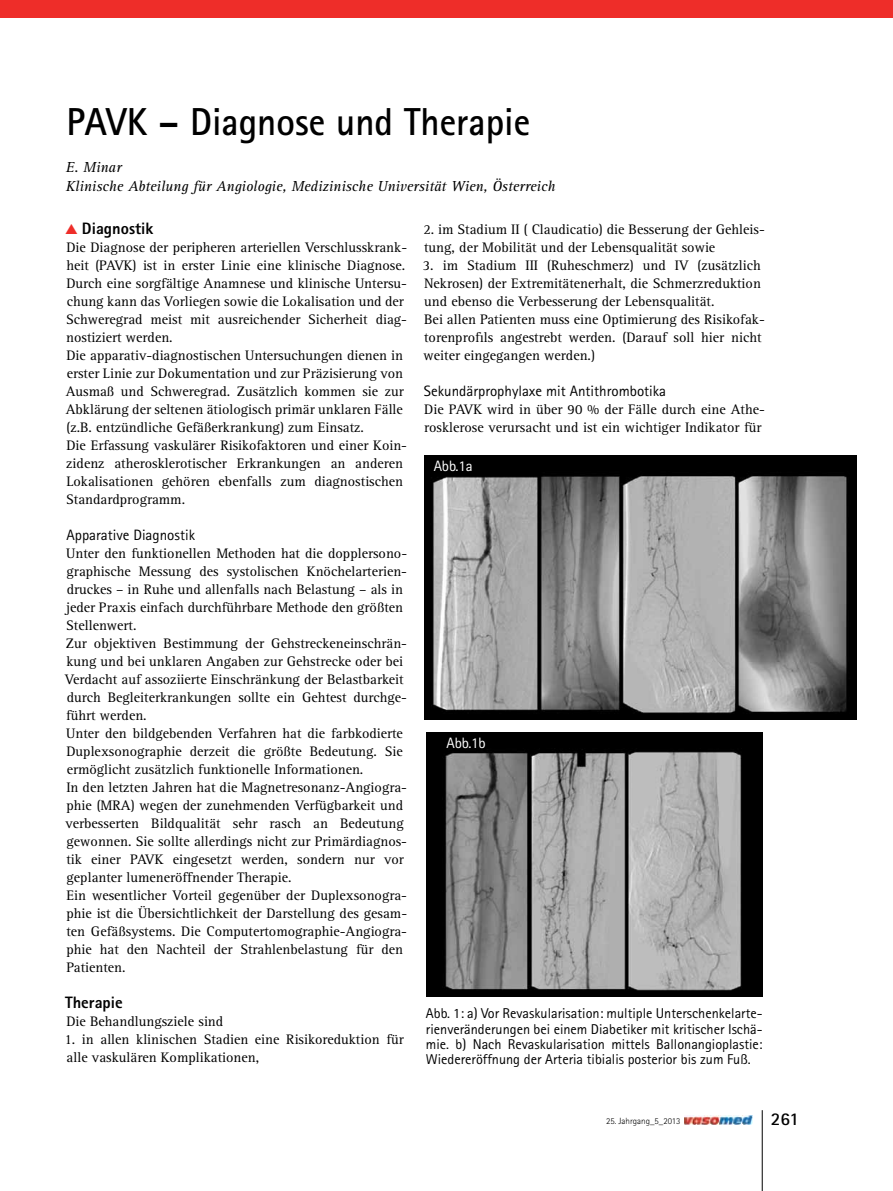
<style>
.page{position:relative;width:893px;height:1191px;background:#fff}
.page>*{position:absolute;margin:0;border:0;box-sizing:border-box;transform-origin:0 0}
.t1{font:700 39px "Rotis Sans Serif Std";color:#000;scale:.95 1}
.t2{font:700 18px "Rotis Sans Serif Std";color:#000}
.t3{font:800 16.5px "Rotis Sans Serif Std";color:#000}
.t4{font:italic 15px/19.5px "Rotis Serif Std";color:#000}
.t5{font:15px "Rotis Sans Serif Std";color:#000}
.t6{font:15px "Rotis Sans Serif Std";letter-spacing:-.01em;color:#fff}
.t7{font:14.25px/18px "Rotis Serif Std";color:#000}
.t8{font:14.25px/15.3px "Rotis Sans Serif Std";color:#000;text-align:justify}
.t9{font:300 9px "Rotis Sans Serif Std";color:#000}
.s1{color:#ee2d29}
</style>
<div class="page">
<hr style="left:762px;top:1110px;width:1px;height:81px;background:#000">
<div style="left:0;top:0;width:893px;height:17px;background:#ee2d29"></div>
<img style="left:684px;top:1115px;width:68px;height:9px">
<div style="left:424px;top:455px;width:433px;height:265px;background:#000"></div>
<img style="left:433px;top:476px;width:414px;height:237px">
<div style="left:426px;top:732px;width:337px;height:264px;background:#000"></div>
<img style="left:445px;top:751px;width:297px;height:240px">
<h1 class="t1" style="left:67px;top:97px;width:490px">PAVK – Diagnose und Therapie</h1>
<p class="t4" style="left:66px;top:157px;width:491px">E. Minar<br>Klinische Abteilung für Angiologie, Medizinische Universität Wien, Österreich</p>
<p class="t3" style="left:65px;top:218px;width:90px"><span class="s1">▲</span> Diagnostik</p>
<p class="t7" style="left:66px;top:239px;width:343px">Die Diagnose der peripheren arteriellen Verschlusskrank&shy;heit (PAVK) ist in erster Linie eine klinische Diagnose.<br>Durch eine sorgfältige Anamnese und klinische Untersu&shy;chung kann das Vorliegen sowie die Lokalisation und der Schweregrad meist mit ausreichender Sicherheit diag&shy;nostiziert werden.<br>Die apparativ-diagnostischen Untersuchungen dienen in erster Linie zur Dokumentation und zur Präzisierung von Ausmaß und Schweregrad. Zusätzlich kommen sie zur Abklärung der seltenen ätiologisch primär unklaren Fälle (z.B. entzündliche Gefäßerkrankung) zum Einsatz.<br>Die Erfassung vaskulärer Risikofaktoren und einer Koin&shy;zidenz atherosklerotischer Erkrankungen an anderen Lokalisationen gehören ebenfalls zum diagnostischen Standardprogramm.</p>
<p class="t5" style="left:66px;top:526px;width:130px">Apparative Diagnostik</p>
<p class="t7" style="left:65px;top:545px;width:344px">Unter den funktionellen Methoden hat die dopplersono&shy;graphische Messung des systolischen Knöchelarterien&shy;druckes – in Ruhe und allenfalls nach Belastung – als in jeder Praxis einfach durchführbare Methode den größten Stellenwert.<br>Zur objektiven Bestimmung der Gehstreckeneinschrän&shy;kung und bei unklaren Angaben zur Gehstrecke oder bei Verdacht auf assoziierte Einschränkung der Belastbarkeit durch Begleiterkrankungen sollte ein Gehtest durchge&shy;führt werden.<br>Unter den bildgebenden Verfahren hat die farbkodierte Duplexsonographie derzeit die größte Bedeutung. Sie ermöglicht zusätzlich funktionelle Informationen.<br>In den letzten Jahren hat die Magnetresonanz-Angiogra&shy;phie (MRA) wegen der zunehmenden Verfügbarkeit und verbesserten Bildqualität sehr rasch an Bedeutung gewonnen. Sie sollte allerdings nicht zur Primärdiagnos&shy;tik einer PAVK eingesetzt werden, sondern nur vor geplanter lumeneröffnender Therapie.<br>Ein wesentlicher Vorteil gegenüber der Duplexsonogra&shy;phie ist die Übersichtlichkeit der Darstellung des gesam&shy;ten Gefäßsystems. Die Computertomographie-Angiogra&shy;phie hat den Nachteil der Strahlenbelastung für den Patienten.</p>
<p class="t3" style="left:65px;top:992px;width:59px">Therapie</p>
<p class="t7" style="left:66px;top:1013px;width:158px">Die Behandlungsziele sind</p>
<p class="t7" style="left:64px;top:1031px;width:341px">1. in allen klinischen Stadien eine Risikoreduktion für alle vaskulären Komplikationen,</p>
<p class="t7" style="left:423px;top:221px;width:343px">2. im Stadium II ( Claudicatio) die Besserung der Gehleis&shy;tung, der Mobilität und der Lebensqualität sowie</p>
<p class="t7" style="left:423px;top:257px;width:344px">3. im Stadium III (Ruheschmerz) und IV (zusätzlich Nekrosen) der Extremitätenerhalt, die Schmerzreduktion und ebenso die Verbesserung der Lebensqualität.<br>Bei allen Patienten muss eine Optimierung des Risikofak&shy;torenprofils angestrebt werden. (Darauf soll hier nicht weiter eingegangen werden.)</p>
<p class="t5" style="left:424px;top:382px;width:244px">Sekundärprophylaxe mit Antithrombotika</p>
<p class="t7" style="left:424px;top:401px;width:342px">Die PAVK wird in über 90 % der Fälle durch eine Athe&shy;rosklerose verursacht und ist ein wichtiger Indikator für</p>
<p class="t6" style="left:434px;top:457px;width:40px">Abb.1a</p>
<p class="t6" style="left:447px;top:734px;width:41px">Abb.1b</p>
<p class="t8" style="left:426px;top:1005px;width:338px">Abb. 1: a) Vor Revaskularisation: multiple Unterschenkelarte&shy;rienveränderungen bei einem Diabetiker mit kritischer Ischä&shy;mie. b) Nach Revaskularisation mittels Ballonangioplastie:<br>Wiedereröffnung der Arteria tibialis posterior bis zum Fuß.</p>
<p class="t9" style="left:606px;top:1115px;width:76px">25. Jahrgang_5_2013</p>
<p class="t2" style="left:771px;top:1107px;width:30px">261</p>
</div>
